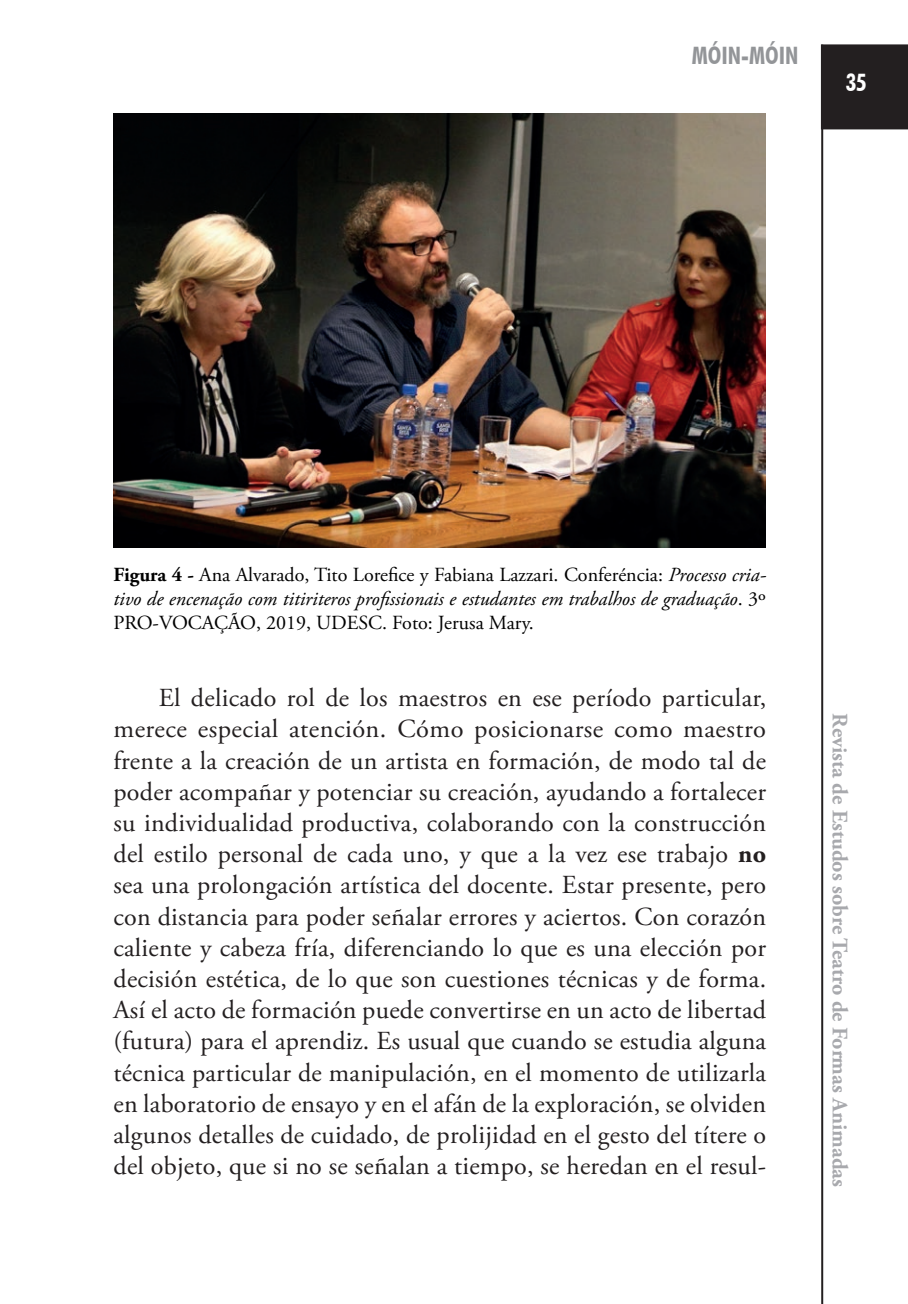
<style>
.page{position:relative;width:908px;height:1304px;background:#fff}
.page>*{position:absolute;margin:0;border:0;box-sizing:border-box;transform-origin:0 0}
.t1{font:26px/31.2px "Adobe Garamond Pro";letter-spacing:.01em;color:#231f20;text-align:justify}
.t2{font:700 condensed 24px "Futura BT";color:#939598}
.t3{font:700 condensed 24px "Futura BT";color:#fff}
.t4{font:700 22px "Adobe Garamond Pro";color:#a8a9ad}
.t5{font:20px/24px "Adobe Garamond Pro";color:#000;text-align:justify}
.s1{font-weight:700}
.s2{font-style:italic}
</style>
<div class="page">
<div style="left:821px;top:44px;width:86px;height:85px;background:#231f20"></div>
<hr style="left:820px;top:45px;width:2px;height:1259px;background:#231f20">
<img style="left:114px;top:113px;width:651px;height:435px">
<p class="t2" style="left:691px;top:41px;width:108px">MÓIN-MÓIN</p>
<p class="t3" style="left:845px;top:68px;width:23px">35</p>
<p class="t5" style="left:113px;top:564px;width:653px"><span class="s1">Figura 4 -</span> Ana Alvarado, Tito Lorefice y Fabiana Lazzari. Conferéncia: <span class="s2">Processo cria&shy;tivo de encenação com titiriteros profissionais e estudantes em trabalhos de graduação</span>. 3º PRO-VOCAÇÃO, 2019, UDESC. Foto: Jerusa Mary.</p>
<p class="t1" style="left:113px;top:683px;width:654px;text-indent:45px">El delicado rol de los maestros en ese período particular, merece especial atención. Cómo posicionarse como maestro frente a la creación de un artista en formación, de modo tal de poder acompañar y potenciar su creación, ayudando a fortalecer su individualidad productiva, colaborando con la construcción del estilo personal de cada uno, y que a la vez ese trabajo <span class="s1">no </span>sea una prolongación artística del docente. Estar presente, pero con distancia para poder señalar errores y aciertos. Con corazón caliente y cabeza fría, diferenciando lo que es una elección por decisión estética, de lo que son cuestiones técnicas y de forma.<br>Así el acto de formación puede convertirse en un acto de libertad (futura) para el aprendiz. Es usual que cuando se estudia alguna técnica particular de manipulación, en el momento de utilizarla en laboratorio de ensayo y en el afán de la exploración, se olviden algunos detalles de cuidado, de prolijidad en el gesto del títere o del objeto, que si no se señalan a tiempo, se heredan en el resul-</p>
<p class="t4" style="left:852px;top:713px;width:475px;rotate:90deg">Revista de Estudos sobre Teatro de Formas Animadas</p>
</div>
